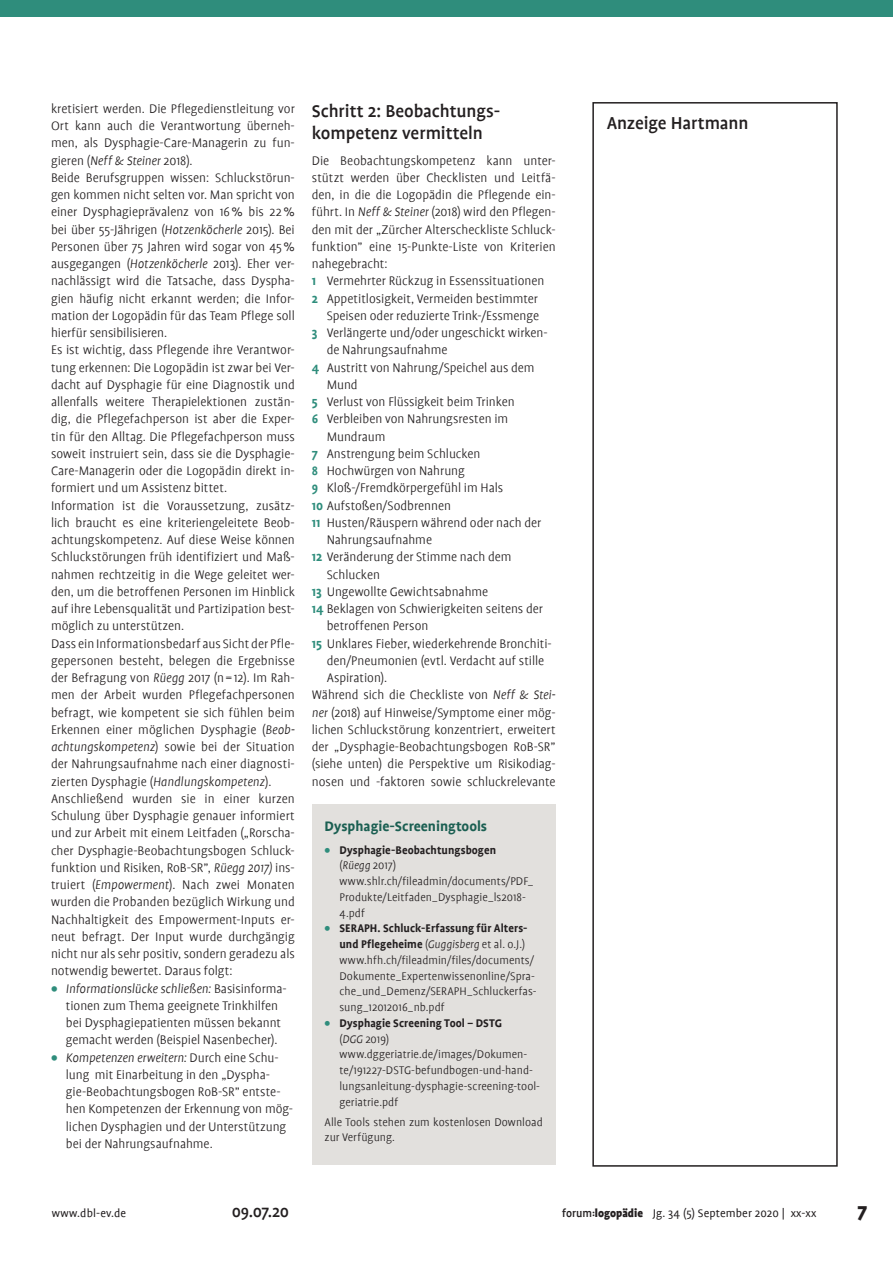
<style>
.page{position:relative;width:893px;height:1263px;background:#fff}
.page>*{position:absolute;margin:0;border:0;box-sizing:border-box;transform-origin:0 0}
.t1{font:900 21px "Profile";color:#231f20}
.t2{font:500 19.5px/21.5px "Profile";letter-spacing:-.01em;color:#231f20}
.t3{font:500 18px "Profile";color:#231f20}
.t4{font:700 15.6px "Profile";color:#1b5f52}
.t5{font:300 14.1px/17.2px "Profile";color:#231f20}
.t6{font:300 12.6px/15.8px "Profile";letter-spacing:.005em;color:#231f20}
.t7{font:12.6px "Profile";letter-spacing:.01em;color:#231f20}
.s1{font-style:italic}
.s2{font-weight:900;color:#2f8d7c}
.s3{font-weight:700;color:#2f8d7c}
.s4{font-weight:700}
.s5{font-weight:500}
.s6{font-weight:900;font-size:9px}
.s7{font-weight:900}
</style>
<div class="page">
<div style="left:0;top:0;width:893px;height:17px;background:#2f8d7c"></div>
<div style="left:312px;top:804px;width:244px;height:361px;background:#e2e0dd"></div>
<div style="left:592px;top:102px;width:246px;height:1065px;border:2px solid #231f20"></div>
<p class="t5" style="left:51px;top:100px;width:245px">kretisiert werden. Die Pflegedienstleitung vor Ort kann auch die Verantwortung überneh&shy;men, als Dysphagie-Care-Managerin zu fun&shy;gieren (<span class="s1">Neff &amp; Steiner</span> 2018).<br>Beide Berufsgruppen wissen: Schluckstörun&shy;gen kommen nicht selten vor. Man spricht von einer Dysphagieprävalenz von 16% bis 22% bei über 55-Jährigen (<span class="s1">Hotzenköcherle</span> 2015). Bei Personen über 75 Jahren wird sogar von 45% ausgegangen (<span class="s1">Hotzenköcherle</span> 2013). Eher ver&shy;nachlässigt wird die Tatsache, dass Dyspha&shy;gien häufig nicht erkannt werden; die Infor&shy;mation der Logopädin für das Team Pflege soll hierfür sensibilisieren.<br>Es ist wichtig, dass Pflegende ihre Verantwor&shy;tung erkennen: Die Logopädin ist zwar bei Ver&shy;dacht auf Dysphagie für eine Diagnostik und allenfalls weitere Therapielektionen zustän&shy;dig, die Pflegefachperson ist aber die Exper&shy;tin für den Alltag. Die Pflegefachperson muss soweit instruiert sein, dass sie die Dysphagie-Care-Managerin oder die Logopädin direkt in&shy;formiert und um Assistenz bittet.<br>Information ist die Voraussetzung, zusätz&shy;lich braucht es eine kriteriengeleitete Beob&shy;achtungskompetenz. Auf diese Weise können Schluckstörungen früh identifiziert und Maß&shy;nahmen rechtzeitig in die Wege geleitet wer&shy;den, um die betroffenen Personen im Hinblick auf ihre Lebensqualität und Partizipation best&shy;möglich zu unterstützen.<br>Dass ein Informationsbedarf aus Sicht der Pfle&shy;gepersonen besteht, belegen die Ergebnisse der Befragung von <span class="s1">Rüegg</span> 2017 (n= 12). Im Rah&shy;men der Arbeit wurden Pflegefachpersonen befragt, wie kompetent sie sich fühlen beim Erkennen einer möglichen Dysphagie (<span class="s1">Beob&shy;achtungskompetenz</span>) sowie bei der Situation der Nahrungsaufnahme nach einer diagnosti&shy;zierten Dysphagie (<span class="s1">Handlungskompetenz</span>).<br>Anschließend wurden sie in einer kurzen Schulung über Dysphagie genauer informiert und zur Arbeit mit einem Leitfaden („Rorscha&shy;cher Dysphagie-Beobachtungsbogen Schluck&shy;funktion und Risiken, RoB-SR”, <span class="s1">Rüegg 2017)</span> ins&shy;truiert (<span class="s1">Empowerment</span>). Nach zwei Monaten wurden die Probanden bezüglich Wirkung und Nachhaltigkeit des Empowerment-Inputs er&shy;neut befragt. Der Input wurde durchgängig nicht nur als sehr positiv, sondern geradezu als notwendig bewertet. Daraus folgt:</p>
<p class="t5" style="left:66px;top:980px;width:222px;text-indent:-15px"><span class="s2">•</span> <span class="s1">Informationslücke schließen:</span> Basisinforma&shy;tionen zum Thema geeignete Trinkhilfen bei Dysphagiepatienten müssen bekannt gemacht werden (Beispiel Nasenbecher).</p>
<p class="t5" style="left:66px;top:1049px;width:229px;text-indent:-15px"><span class="s2">•</span> <span class="s1">Kompetenzen erweitern:</span> Durch eine Schu&shy;lung mit Einarbeitung in den „Dyspha&shy;gie-Beobachtungsbogen RoB-SR” entste&shy;hen Kompetenzen der Erkennung von mög&shy;lichen Dysphagien und der Unterstützung bei der Nahrungsaufnahme.</p>
<h2 class="t2" style="left:312px;top:100px;width:190px">Schritt 2: Beobachtungs&shy;kompetenz vermitteln</h2>
<p class="t5" style="left:312px;top:152px;width:245px">Die Beobachtungskompetenz kann unter&shy;stützt werden über Checklisten und Leitfä&shy;den, in die die Logopädin die Pflegende ein&shy;führt. In <span class="s1">Neff &amp; Steiner</span> (2018) wird den Pflegen&shy;den mit der „Zürcher Alterscheckliste Schluck&shy;funktion” eine 15-Punkte-Liste von Kriterien nahegebracht:<br><span class="s3">1</span> Vermehrter Rückzug in Essenssituationen<br><span class="s3">2</span> Appetitlosigkeit, Vermeiden bestimmter</p>
<p class="t5" style="left:327px;top:307px;width:214px">Speisen oder reduzierte Trink-/Essmenge</p>
<p class="t5" style="left:312px;top:324px;width:237px"><span class="s3">3</span> Verlängerte und/oder ungeschickt wirken-</p>
<p class="t5" style="left:327px;top:341px;width:122px">de Nahrungsaufnahme</p>
<p class="t5" style="left:312px;top:359px;width:224px"><span class="s3">4</span> Austritt von Nahrung/Speichel aus dem</p>
<p class="t5" style="left:327px;top:376px;width:33px">Mund</p>
<p class="t5" style="left:312px;top:393px;width:204px"><span class="s3">5</span> Verlust von Flüssigkeit beim Trinken</p>
<p class="t5" style="left:312px;top:410px;width:198px"><span class="s3">6</span> Verbleiben von Nahrungsresten im</p>
<p class="t5" style="left:327px;top:428px;width:60px">Mundraum</p>
<p class="t5" style="left:312px;top:445px;width:170px"><span class="s3">7</span> Anstrengung beim Schlucken</p>
<p class="t5" style="left:312px;top:462px;width:154px"><span class="s3">8</span> Hochwürgen von Nahrung</p>
<p class="t5" style="left:312px;top:479px;width:193px"><span class="s3">9</span> Kloß-/Fremdkörpergefühl im Hals</p>
<p class="t5" style="left:312px;top:497px;width:141px"><span class="s3">10</span> Aufstoßen/Sodbrennen</p>
<p class="t5" style="left:312px;top:514px;width:231px"><span class="s3">11</span> Husten/Räuspern während oder nach der</p>
<p class="t5" style="left:327px;top:531px;width:107px">Nahrungsaufnahme</p>
<p class="t5" style="left:312px;top:548px;width:201px"><span class="s3">12</span> Veränderung der Stimme nach dem</p>
<p class="t5" style="left:327px;top:566px;width:55px">Schlucken</p>
<p class="t5" style="left:312px;top:583px;width:178px"><span class="s3">13</span> Ungewollte Gewichtsabnahme</p>
<p class="t5" style="left:312px;top:600px;width:233px"><span class="s3">14</span> Beklagen von Schwierigkeiten seitens der</p>
<p class="t5" style="left:327px;top:617px;width:103px">betroffenen Person</p>
<p class="t5" style="left:312px;top:635px;width:241px"><span class="s3">15</span> Unklares Fieber, wiederkehrende Bronchiti-</p>
<p class="t5" style="left:327px;top:652px;width:219px">den/Pneumonien (evtl. Verdacht auf stille</p>
<p class="t5" style="left:327px;top:669px;width:62px">Aspiration).</p>
<p class="t5" style="left:312px;top:686px;width:245px">Während sich die Checkliste von <span class="s1">Neff &amp; Stei-</span></p>
<p class="t5" style="left:312px;top:704px;width:245px"><span class="s1">ner</span> (2018) auf Hinweise/Symptome einer mög-</p>
<p class="t5" style="left:312px;top:721px;width:245px">lichen Schluckstörung konzentriert, erweitert</p>
<p class="t5" style="left:312px;top:738px;width:245px">der „Dysphagie-Beobachtungsbogen RoB-SR”</p>
<p class="t5" style="left:312px;top:755px;width:245px">(siehe unten) die Perspektive um Risikodiag-</p>
<p class="t5" style="left:312px;top:773px;width:245px">nosen und -faktoren sowie schluckrelevante</p>
<p class="t4" style="left:325px;top:817px;width:164px">Dysphagie-Screeningtools</p>
<p class="t6" style="left:339px;top:842px;width:195px;text-indent:-15px"><span class="s2">•</span> <span class="s4">Dysphagie-Beobachtungsbogen<br></span>(<span class="s1">Rüegg</span> 2017) www.shlr.ch/fileadmin/documents/PDF_<br>Produkte/Leitfaden_Dysphagie_ls2018-<br>4.pdf</p>
<p class="t6" style="left:339px;top:921px;width:199px;text-indent:-15px"><span class="s2">•</span> <span class="s4">SERAPH. Schluck-Erfassung für Alters&shy;und Pflegeheime</span> (<span class="s1">Guggisberg</span> et al. o.J.) www.hfh.ch/fileadmin/files/documents/ Dokumente_Expertenwissenonline/Spra&shy;che_und_Demenz/SERAPH_Schluckerfas&shy;sung_12012016_nb.pdf</p>
<p class="t6" style="left:339px;top:1015px;width:202px;text-indent:-15px"><span class="s2">•</span> <span class="s4">Dysphagie Screening Tool – DSTG<br></span>(<span class="s1">DGG</span> 2019) www.dggeriatrie.de/images/Dokumen&shy;te/191227-DSTG-befundbogen-und-hand&shy;lungsanleitung-dysphagie-screening-tool&shy;geriatrie.pdf</p>
<p class="t6" style="left:325px;top:1114px;width:220px">Alle Tools stehen zum kostenlosen Download zur Verfügung.</p>
<h2 class="t2" style="left:607px;top:112px;width:143px">Anzeige Hartmann</h2>
<p class="t7" style="left:52px;top:1206px;width:76px">www.dbl-ev.de</p>
<p class="t3" style="left:232px;top:1202px;width:59px">09.07.20</p>
<p class="t7" style="left:562px;top:1206px;width:256px"><span class="s5">forum</span><span class="s6">:</span><span class="s7">logopädie</span> Jg. 34 (5) September 2020 | xx-xx</p>
<h1 class="t1" style="left:858px;top:1199px;width:11px">7</h1>
</div>
